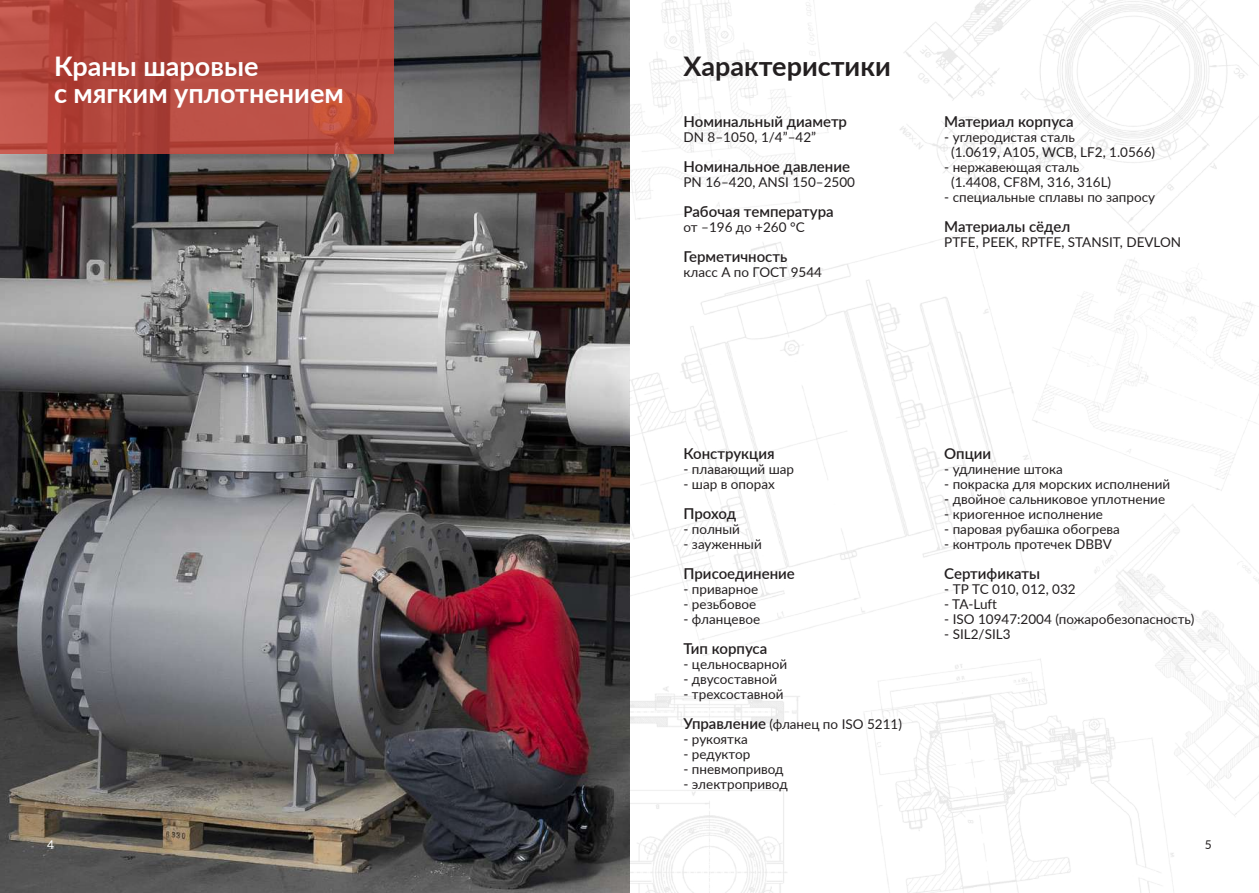
<style>
.page{position:relative;width:1259px;height:893px;background:#fff}
.page>*{position:absolute;margin:0;border:0;box-sizing:border-box;transform-origin:0 0}
.t1{font:700 27px/27px "Lato";color:#fff}
.t2{font:700 27px "Lato";color:#231f20}
.t3{font:600 15px "Lato";color:#231f20}
.t4{font:13.5px/15px "Lato";color:#231f20}
.t5{font:12px "Lato";color:#fff}
.t6{font:12px "Lato";color:#231f20}
.s1{font-weight:600;font-size:15px}
</style>
<div class="page">
<img style="left:0;top:0;width:1259px;height:893px">
<svg style="left:0;top:0;width:393px;height:154px;background:#b4483e"></svg>
<h1 class="t1" style="left:54px;top:51px;width:291px">Краны шаровые<br>с мягким уплотнением</h1>
<p class="t5" style="left:47px;top:836px;width:8px">4</p>
<h1 class="t2" style="left:683px;top:46px;width:209px">Характеристики</h1>
<p class="t3" style="left:683px;top:111px;width:165px">Номинальный диаметр</p>
<p class="t4" style="left:683px;top:129px;width:134px">DN 8–1050, 1/4”–42”</p>
<p class="t3" style="left:683px;top:156px;width:168px">Номинальное давление</p>
<p class="t4" style="left:683px;top:174px;width:173px">PN 16–420, ANSI 150–2500</p>
<p class="t3" style="left:683px;top:201px;width:152px">Рабочая температура</p>
<p class="t4" style="left:683px;top:219px;width:123px">от –196 до +260 °С</p>
<p class="t3" style="left:683px;top:246px;width:105px">Герметичность</p>
<p class="t4" style="left:683px;top:264px;width:140px">класс А по ГОСТ 9544</p>
<p class="t3" style="left:944px;top:111px;width:131px">Материал корпуса</p>
<p class="t4" style="left:951px;top:129px;width:205px;text-indent:-7px">- углеродистая сталь<br>(1.0619, A105, WCB, LF2, 1.0566)</p>
<p class="t4" style="left:951px;top:159px;width:162px;text-indent:-7px">- нержавеющая сталь (1.4408, CF8M, 316, 316L)</p>
<p class="t4" style="left:944px;top:189px;width:212px">- специальные сплавы по запросу</p>
<p class="t3" style="left:944px;top:216px;width:127px">Материалы сёдел</p>
<p class="t4" style="left:944px;top:234px;width:238px">PTFE, PEEK, RPTFE, STANSIT, DEVLON</p>
<p class="t3" style="left:683px;top:442px;width:92px">Конструкция</p>
<p class="t4" style="left:683px;top:461px;width:112px">- плавающий шар</p>
<p class="t4" style="left:683px;top:476px;width:93px">- шар в опорах</p>
<p class="t3" style="left:683px;top:502px;width:54px">Проход</p>
<p class="t4" style="left:683px;top:521px;width:58px">- полный</p>
<p class="t4" style="left:683px;top:536px;width:80px">- зауженный</p>
<p class="t3" style="left:683px;top:562px;width:113px">Присоединение</p>
<p class="t4" style="left:683px;top:581px;width:76px">- приварное</p>
<p class="t4" style="left:683px;top:596px;width:74px">- резьбовое</p>
<p class="t4" style="left:683px;top:611px;width:78px">- фланцевое</p>
<p class="t3" style="left:683px;top:637px;width:85px">Тип корпуса</p>
<p class="t4" style="left:683px;top:656px;width:105px">- цельносварной</p>
<p class="t4" style="left:683px;top:671px;width:95px">- двусоставной</p>
<p class="t4" style="left:683px;top:686px;width:101px">- трехсоставной</p>
<p class="t4" style="left:683px;top:716px;width:220px"><span class="s1">Управление</span> (фланец по ISO 5211)</p>
<p class="t4" style="left:683px;top:731px;width:66px">- рукоятка</p>
<p class="t4" style="left:683px;top:746px;width:68px">- редуктор</p>
<p class="t4" style="left:683px;top:761px;width:102px">- пневмопривод</p>
<p class="t4" style="left:683px;top:776px;width:106px">- электропривод</p>
<p class="t3" style="left:944px;top:442px;width:48px">Опции</p>
<p class="t4" style="left:944px;top:461px;width:120px">- удлинение штока</p>
<p class="t4" style="left:944px;top:476px;width:228px">- покраска для морских исполнений</p>
<p class="t4" style="left:944px;top:491px;width:222px">- двойное сальниковое уплотнение</p>
<p class="t4" style="left:944px;top:506px;width:160px">- криогенное исполнение</p>
<p class="t4" style="left:944px;top:521px;width:177px">- паровая рубашка обогрева</p>
<p class="t4" style="left:944px;top:536px;width:169px">- контроль протечек DBBV</p>
<p class="t3" style="left:944px;top:562px;width:97px">Сертификаты</p>
<p class="t4" style="left:944px;top:581px;width:133px">- ТР ТС 010, 012, 032</p>
<p class="t4" style="left:944px;top:596px;width:54px">- TA-Luft</p>
<p class="t4" style="left:944px;top:611px;width:251px">- ISO 10947:2004 (пожаробезопасность)</p>
<p class="t4" style="left:944px;top:626px;width:68px">- SIL2/SIL3</p>
<p class="t6" style="left:1205px;top:836px;width:8px">5</p>
</div>
